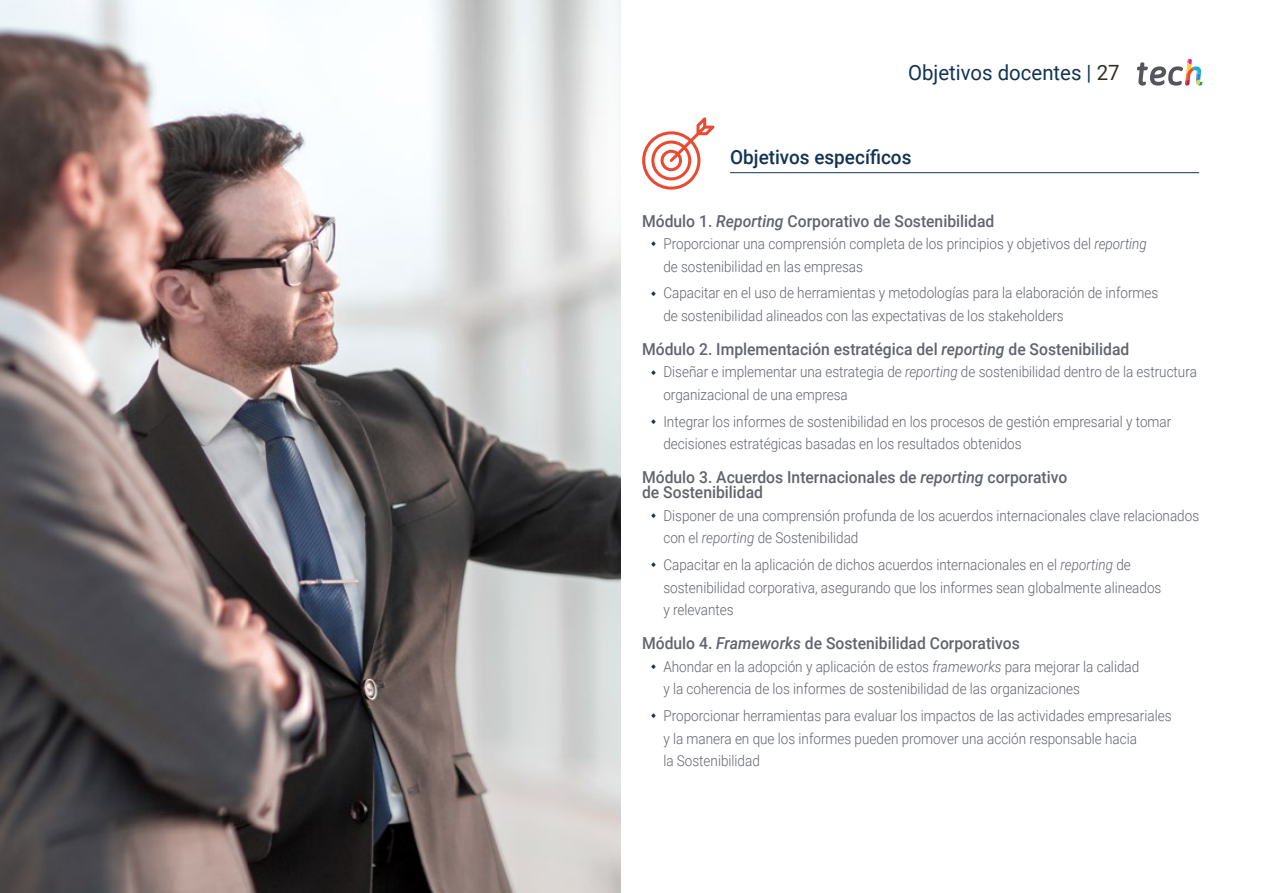
<style>
.page{position:relative;width:1263px;height:893px;background:#fff}
.page>*{position:absolute;margin:0;border:0;box-sizing:border-box;transform-origin:0 0}
.t1{font:21px "Roboto";color:#123352}
.t2{font:500 19.5px "Roboto";color:#123352}
.t3{font:500 16.5px/15px "Roboto";color:#61646a;scale:.95 1}
.t4{font:300 15px/22.5px "Roboto";color:#61646a;scale:.9 1}
.s1{color:#312e20}
.s2{font-style:italic}
</style>
<div class="page">
<img style="left:0;top:0;width:621px;height:893px">
<hr style="left:730px;top:172px;width:469px;height:1px;background:#123352">
<svg style="left:642px;top:117px;width:72px;height:73px"></svg>
<svg style="left:1137px;top:59px;width:65px;height:27px"></svg>
<h1 class="t1" style="left:908px;top:57px;width:213px">Objetivos docentes | <span class="s1">27</span></h1>
<h2 class="t2" style="left:730px;top:144px;width:183px">Objetivos específicos</h2>
<p class="t3" style="left:642px;top:213px;width:372px">Módulo 1. <span class="s2">Reporting</span> Corporativo de Sostenibilidad</p>
<p class="t4" style="left:663px;top:232px;width:539px">Proporcionar una comprensión completa de los principios y objetivos del <span class="s2">reporting </span>de sostenibilidad en las empresas</p>
<p class="t4" style="left:663px;top:281px;width:551px">Capacitar en el uso de herramientas y metodologías para la elaboración de informes de sostenibilidad alineados con las expectativas de los stakeholders</p>
<p class="t3" style="left:642px;top:341px;width:514px">Módulo 2. Implementación estratégica del <span class="s2">reporting</span> de Sostenibilidad</p>
<p class="t4" style="left:663px;top:360px;width:594px">Diseñar e implementar una estrategia de <span class="s2">reporting</span> de sostenibilidad dentro de la estructura organizacional de una empresa</p>
<p class="t4" style="left:663px;top:410px;width:566px">Integrar los informes de sostenibilidad en los procesos de gestión empresarial y tomar decisiones estratégicas basadas en los resultados obtenidos</p>
<p class="t3" style="left:642px;top:469px;width:449px">Módulo 3. Acuerdos Internacionales de <span class="s2">reporting</span> corporativo de Sostenibilidad</p>
<p class="t4" style="left:663px;top:504px;width:597px">Disponer de una comprensión profunda de los acuerdos internacionales clave relacionados con el <span class="s2">reporting</span> de Sostenibilidad</p>
<p class="t4" style="left:663px;top:553px;width:555px">Capacitar en la aplicación de dichos acuerdos internacionales en el <span class="s2">reporting</span> de sostenibilidad corporativa, asegurando que los informes sean globalmente alineados y relevantes</p>
<p class="t3" style="left:642px;top:635px;width:399px">Módulo 4. <span class="s2">Frameworks</span> de Sostenibilidad Corporativos</p>
<p class="t4" style="left:663px;top:655px;width:530px">Ahondar en la adopción y aplicación de estos <span class="s2">frameworks</span> para mejorar la calidad y la coherencia de los informes de sostenibilidad de las organizaciones</p>
<p class="t4" style="left:663px;top:704px;width:566px">Proporcionar herramientas para evaluar los impactos de las actividades empresariales y la manera en que los informes pueden promover una acción responsable hacia<br>la Sostenibilidad</p>
</div>
